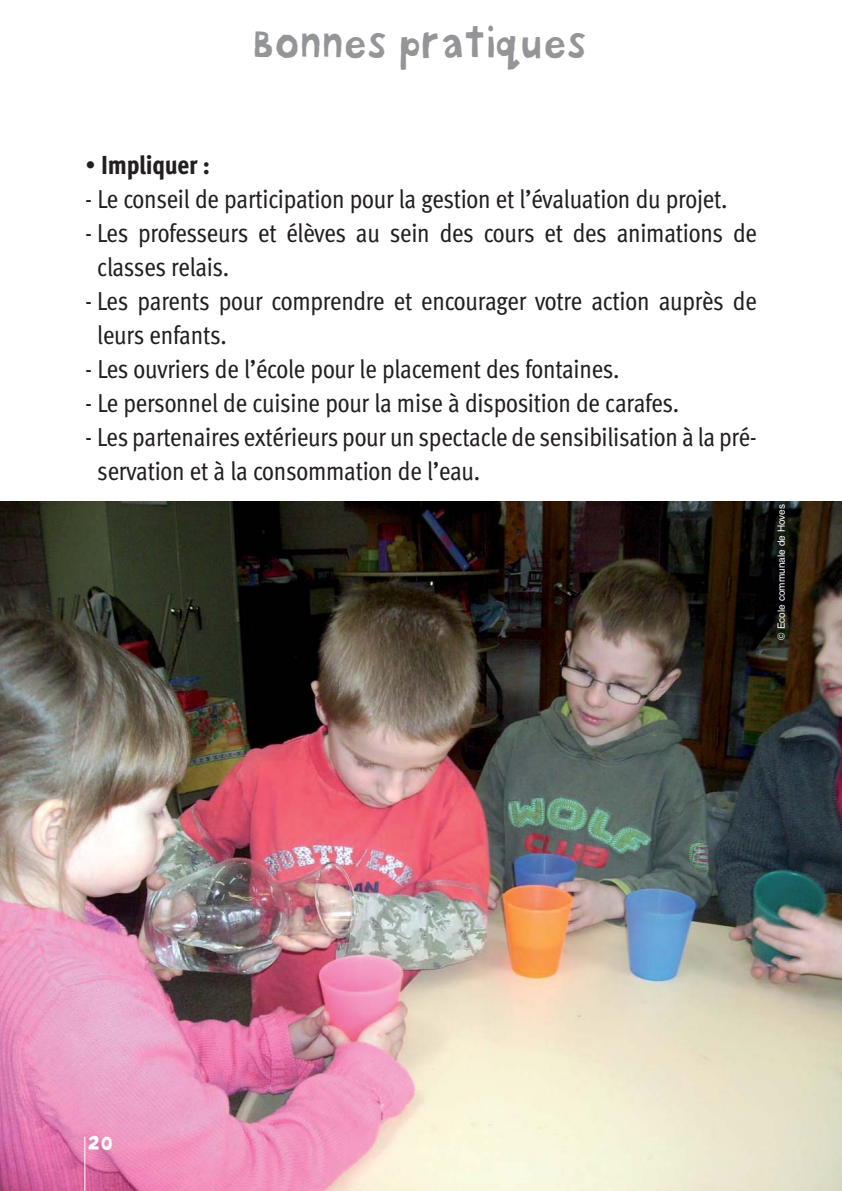
<style>
.page{position:relative;width:842px;height:1191px;background:#fff}
.page>*{position:absolute;margin:0;border:0;box-sizing:border-box;transform-origin:0 0}
.t1{font:40px "Bokka Solid";letter-spacing:-.07em;color:#939598}
.t2{font:26px/34px "Meta Cond";letter-spacing:-.01em;color:#231f20}
.t3{font:800 26px "Meta Cond";letter-spacing:-.01em;color:#231f20}
.t4{font:20px "Bokka Solid";color:#fff}
.t5{font:10px "Helvetica";color:#fff}
.s1{font-weight:400}
</style>
<div class="page">
<img style="left:0;top:501px;width:842px;height:690px">
<hr style="left:84px;top:1136px;width:1px;height:55px;background:#fff">
<h1 class="t1" style="left:252px;top:25px;width:339px">Bonnes pratiques</h1>
<p class="t3" style="left:85px;top:155px;width:126px"><span class="s1">•</span> Impliquer :</p>
<p class="t2" style="left:85px;top:183px;width:644px">- Le conseil de participation pour la gestion et l’évaluation du projet.</p>
<p class="t2" style="left:97px;top:217px;width:661px;text-indent:-12px">- Les professeurs et élèves au sein des cours et des animations de classes relais.</p>
<p class="t2" style="left:97px;top:285px;width:661px;text-indent:-12px">- Les parents pour comprendre et encourager votre action auprès de leurs enfants.</p>
<p class="t2" style="left:85px;top:353px;width:536px">- Les ouvriers de l’école pour le placement des fontaines.</p>
<p class="t2" style="left:85px;top:387px;width:596px">- Le personnel de cuisine pour la mise à disposition de carafes.</p>
<p class="t2" style="left:97px;top:421px;width:661px;text-indent:-12px">- Les partenaires extérieurs pour un spectacle de sensibilisation à la pré&shy;servation et à la consommation de l’eau.</p>
<p class="t5" style="left:777px;top:639px;width:137px;rotate:-90deg">© Ecole communale de Hoves</p>
<p class="t4" style="left:87px;top:1134px;width:29px">20</p>
</div>
